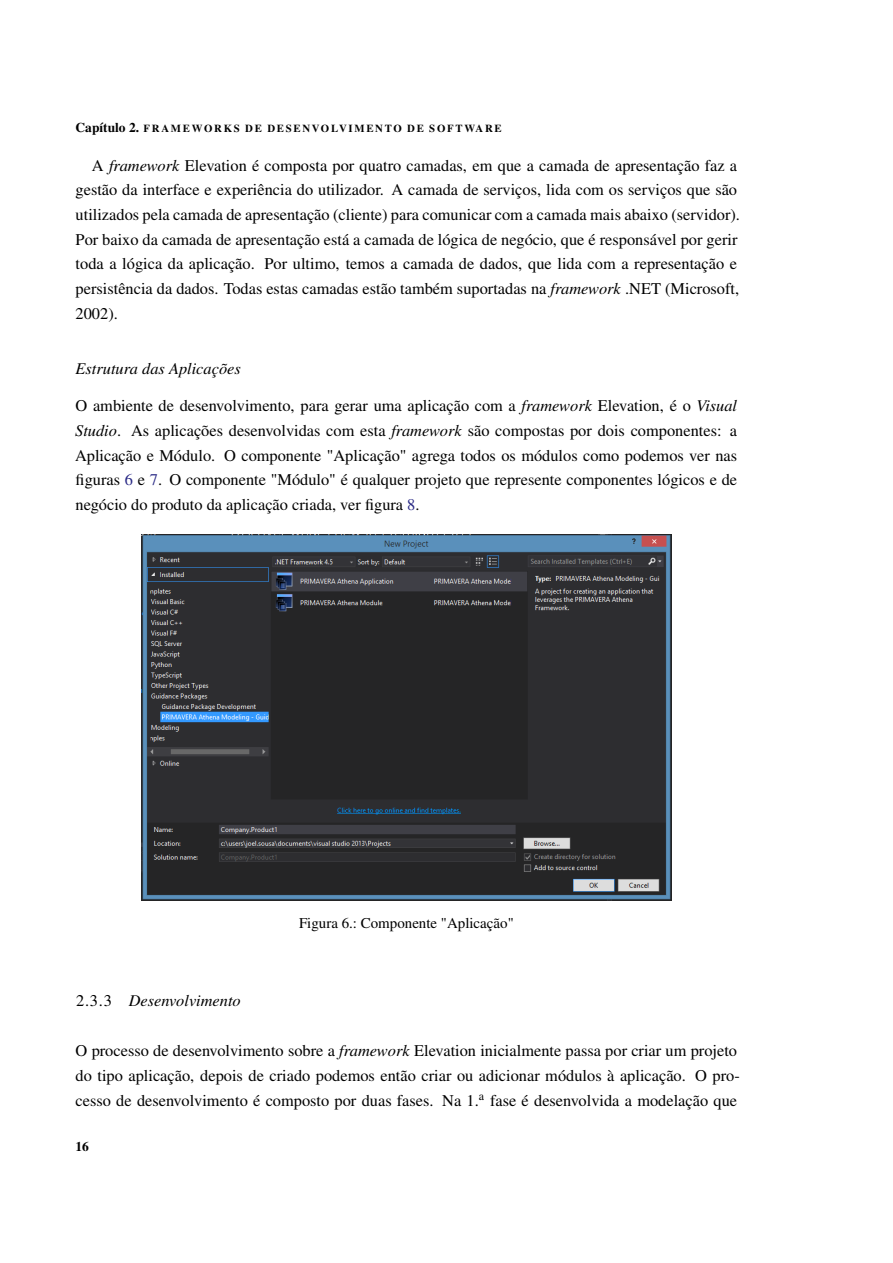
<style>
.page{position:relative;width:893px;height:1263px;background:#fff}
.page>*{position:absolute;margin:0;border:0;box-sizing:border-box;transform-origin:0 0}
.t1{font:16.35px/24.6px "Nimbus Rom No 9 L";color:#000}
.t2{font:italic 16.35px "Nimbus Rom No 9 L";color:#000}
.t3{font:15px "Nimbus Rom No 9 L";color:#000}
.t4{font:500 13.5px "Nimbus Rom No 9 L";color:#000}
.t5{font:500 10.8px "Nimbus Rom No 9 L";letter-spacing:.16em;color:#000}
.s1{font-size:13.5px}
.s2{font-style:italic}
.s3{color:#2a2a86}
.s4{font-style:normal}
</style>
<div class="page">
<img style="left:142px;top:534px;width:529px;height:366px">
<p class="t5" style="left:76px;top:124px;width:428px"><span class="s1">Capítulo2.</span> FRAMEWORKS DE DESENVOLVIMENTO DE SOFTWARE</p>
<p class="t1" style="left:76px;top:155px;width:666px;text-indent:16px">A <span class="s2">framework</span> Elevation é composta por quatro camadas, em que a camada de apresentação faz a gestão da interface e experiência do utilizador. A camada de serviços, lida com os serviços que são utilizados pela camada de apresentação (cliente) para comunicar com a camada mais abaixo (servidor).<br>Por baixo da camada de apresentação está a camada de lógica de negócio, que é responsável por gerir toda a lógica da aplicação. Por ultimo, temos a camada de dados, que lida com a representação e persistência da dados. Todas estas camadas estão também suportadas na <span class="s2">framework</span> .NET (Microsoft, 2002).</p>
<p class="t2" style="left:76px;top:363px;width:167px">Estrutura das Aplicações</p>
<p class="t1" style="left:75px;top:395px;width:664px;text-align:justify">O ambiente de desenvolvimento, para gerar uma aplicação com a <span class="s2">framework</span> Elevation, é o <span class="s2">Visual Studio</span>. As aplicações desenvolvidas com esta <span class="s2">framework</span> são compostas por dois componentes: a Aplicação e Módulo. O componente "Aplicação" agrega todos os módulos como podemos ver nas figuras <span class="s3">6</span> e <span class="s3">7</span>. O componente "Módulo" é qualquer projeto que represente componentes lógicos e de negócio do produto da aplicação criada, ver figura <span class="s3">8</span>.</p>
<p class="t3" style="left:299px;top:918px;width:216px">Figura 6.: Componente "Aplicação"</p>
<p class="t2" style="left:76px;top:995px;width:166px"><span class="s4">2.3.3</span> Desenvolvimento</p>
<p class="t1" style="left:76px;top:1040px;width:666px">O processo de desenvolvimento sobre a <span class="s2">framework</span> Elevation inicialmente passa por criar um projeto do tipo aplicação, depois de criado podemos então criar ou adicionar módulos à aplicação. O pro&shy;cesso de desenvolvimento é composto por duas fases. Na 1.<sup>a</sup> fase é desenvolvida a modelação que</p>
<p class="t4" style="left:76px;top:1141px;width:15px">16</p>
</div>
